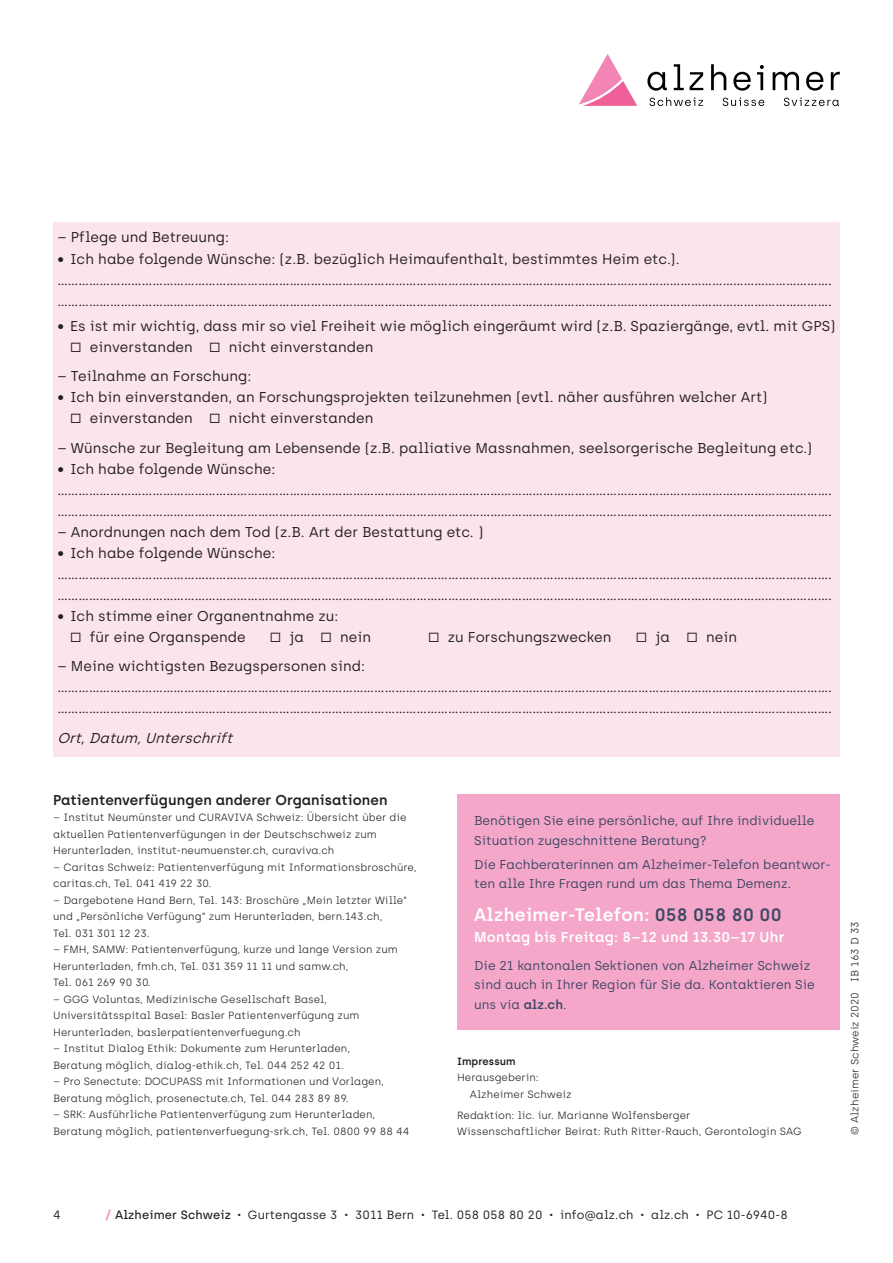
<style>
.page{position:relative;width:893px;height:1263px;background:#fff}
.page>*{position:absolute;margin:0;border:0;box-sizing:border-box;transform-origin:0 0}
.t1{font:600 18px "Archia";letter-spacing:.02em;color:#fff}
.t2{font:14.25px/21px "Archia";letter-spacing:.005em;color:#231f20}
.t3{font:600 14.25px "Archia";letter-spacing:.005em;color:#231f20}
.t4{font:600 14.25px "Archia";letter-spacing:.02em;color:#fff}
.t5{font:italic 14.25px "Archia";color:#231f20}
.t6{font:12.75px/19.5px "Archia";letter-spacing:.005em;color:#3c4763}
.t7{font:12px "Archia";letter-spacing:.015em;color:#231f20}
.t8{font:300 10.5px/16.5px "Archia";letter-spacing:.005em;color:#231f20}
.t9{font:600 10.5px "Archia";letter-spacing:.005em;color:#231f20}
.s1{color:#3c4763}
.s2{font-weight:600}
.s3{font-weight:600;font-size:12.75px;color:#f284b4}
.s4{font-weight:500}
.s5{font-weight:500;font-size:6.75px}
.s6{font-size:6.75px}
</style>
<div class="page">
<svg style="left:579px;top:54px;width:58px;height:52px"></svg>
<svg style="left:647px;top:72px;width:20px;height:19px"></svg>
<svg style="left:674px;top:64px;width:10px;height:26px"></svg>
<svg style="left:690px;top:72px;width:13px;height:18px"></svg>
<svg style="left:711px;top:64px;width:15px;height:26px"></svg>
<svg style="left:733px;top:72px;width:18px;height:19px"></svg>
<svg style="left:757px;top:65px;width:7px;height:25px"></svg>
<svg style="left:773px;top:72px;width:26px;height:18px"></svg>
<svg style="left:806px;top:72px;width:17px;height:19px"></svg>
<svg style="left:831px;top:72px;width:9px;height:18px"></svg>
<svg style="left:649px;top:97px;width:54px;height:9px"></svg>
<svg style="left:723px;top:97px;width:41px;height:9px"></svg>
<svg style="left:784px;top:97px;width:55px;height:9px"></svg>
<div style="left:53px;top:223px;width:787px;height:534px;background:#fce4ee"></div>
<div style="left:457px;top:795px;width:383px;height:235px;background:#f5a7ca"></div>
<p class="t2" style="left:57px;top:227px;width:173px">– Pflege und Betreuung:</p>
<p class="t2" style="left:57px;top:248px;width:776px">• Ich habe folgende Wünsche: (z.B. bezüglich Heimaufenthalt, bestimmtes Heim etc.). ............................................................................................................................................................................................................................ ............................................................................................................................................................................................................................</p>
<p class="t2" style="left:90px;top:315px;width:747px;text-indent:-32px">• Es ist mir wichtig, dass mir so viel Freiheit wie möglich eingeräumt wird (z.B. Spaziergänge, evtl. mit GPS) einverstanden</p>
<p class="t2" style="left:229px;top:336px;width:146px">nicht einverstanden</p>
<p class="t2" style="left:57px;top:366px;width:195px">– Teilnahme an Forschung:</p>
<p class="t2" style="left:90px;top:387px;width:679px;text-indent:-32px">• Ich bin einverstanden, an Forschungsprojekten teilzunehmen (evtl. näher ausführen welcher Art) einverstanden</p>
<p class="t2" style="left:229px;top:408px;width:146px">nicht einverstanden</p>
<p class="t2" style="left:57px;top:437px;width:756px">– Wünsche zur Begleitung am Lebensende (z.B. palliative Massnahmen, seelsorgerische Begleitung etc.)</p>
<p class="t2" style="left:57px;top:458px;width:776px">• Ich habe folgende Wünsche: ............................................................................................................................................................................................................................ ............................................................................................................................................................................................................................</p>
<p class="t2" style="left:57px;top:521px;width:427px">– Anordnungen nach dem Tod (z.B. Art der Bestattung etc. )</p>
<p class="t2" style="left:57px;top:542px;width:776px">• Ich habe folgende Wünsche: ............................................................................................................................................................................................................................ ............................................................................................................................................................................................................................</p>
<p class="t2" style="left:90px;top:605px;width:250px;text-indent:-32px">• Ich stimme einer Organentnahme zu: für eine Organspende</p>
<p class="t2" style="left:290px;top:626px;width:16px">ja</p>
<p class="t2" style="left:340px;top:626px;width:32px">nein</p>
<p class="t2" style="left:448px;top:626px;width:165px">zu Forschungszwecken</p>
<p class="t2" style="left:656px;top:626px;width:16px">ja</p>
<p class="t2" style="left:706px;top:626px;width:32px">nein</p>
<p class="t2" style="left:57px;top:656px;width:776px">– Meine wichtigsten Bezugspersonen sind: ............................................................................................................................................................................................................................ ............................................................................................................................................................................................................................</p>
<p class="t5" style="left:57px;top:729px;width:181px">Ort,Datum,Unterschrift</p>
<p class="t3" style="left:53px;top:791px;width:336px">Patientenverfügungen anderer Organisationen</p>
<p class="t8" style="left:53px;top:809px;width:355px">– Institut Neumünster und CURAVIVA Schweiz: Übersicht über die aktuellen Patientenverfügungen in der Deutschschweiz zum<br>Herunterladen, institut-neumuenster.ch, curaviva.ch</p>
<p class="t8" style="left:53px;top:859px;width:365px">– Caritas Schweiz: Patientenverfügung mit Informationsbroschüre, caritas.ch, Tel. 041 419 22 30.</p>
<p class="t8" style="left:53px;top:892px;width:356px">– Dargebotene Hand Bern, Tel. 143: Broschüre „Mein letzter Wille“ und „Persönliche Verfügung“ zum Herunterladen, bern.143.ch,<br>Tel. 031 301 12 23.</p>
<p class="t8" style="left:53px;top:941px;width:346px">– FMH, SAMW: Patientenverfügung, kurze und lange Version zum<br>Herunterladen, fmh.ch, Tel. 031 359 11 11 und samw.ch,<br>Tel. 061 269 90 30.</p>
<p class="t8" style="left:53px;top:991px;width:308px">– GGG Voluntas, Medizinische Gesellschaft Basel,<br>Universitätsspital Basel: Basler Patientenverfügung zum<br>Herunterladen, baslerpatientenverfuegung.ch</p>
<p class="t8" style="left:53px;top:1040px;width:299px">– Institut Dialog Ethik: Dokumente zum Herunterladen,<br>Beratung möglich, dialog-ethik.ch, Tel. 044 252 42 01.</p>
<p class="t8" style="left:53px;top:1073px;width:332px">– Pro Senectute: DOCUPASS mit Informationen und Vorlagen,<br>Beratung möglich, prosenectute.ch, Tel. 044 283 89 89.</p>
<p class="t8" style="left:53px;top:1106px;width:358px">– SRK: Ausführliche Patientenverfügung zum Herunterladen,<br>Beratung möglich, patientenverfuegung-srk.ch, Tel. 0800 99 88 44</p>
<p class="t6" style="left:474px;top:811px;width:342px">Benötigen Sie eine persönliche, auf Ihre individuelle<br>Situation zugeschnittene Beratung?</p>
<p class="t6" style="left:474px;top:854px;width:358px">Die Fachberaterinnen am Alzheimer-Telefon beantwor&shy;ten alle Ihre Fragen rund um das Thema Demenz.</p>
<p class="t1" style="left:474px;top:903px;width:309px">Alzheimer-Telefon: <span class="s1">058 058 80 00</span></p>
<p class="t4" style="left:474px;top:928px;width:312px">Montag bis Freitag: 8–12 und 13.30–17 Uhr</p>
<p class="t6" style="left:474px;top:955px;width:342px">Die 21 kantonalen Sektionen von Alzheimer Schweiz sind auch in Ihrer Region für Sie da. Kontaktieren Sie uns via <span class="s2">alz.ch</span>.</p>
<p class="t9" style="left:457px;top:1055px;width:60px">Impressum</p>
<p class="t8" style="left:470px;top:1069px;width:103px;text-indent:-13px">Herausgeberin:<br>Alzheimer Schweiz</p>
<p class="t8" style="left:457px;top:1107px;width:346px">Redaktion: lic. iur. Marianne Wolfensberger<br>Wissenschaftlicher Beirat: Ruth Ritter-Rauch, Gerontologin SAG</p>
<p class="t8" style="left:846px;top:1135px;width:215px;rotate:-90deg">© Alzheimer Schweiz 2020 IB 163 D 33</p>
<p class="t7" style="left:53px;top:1207px;width:9px">4</p>
<p class="t7" style="left:105px;top:1207px;width:684px"><span class="s3">/</span> <span class="s4">Alzheimer Schweiz</span> <span class="s5">•</span> Gurtengasse 3 <span class="s6">•</span> 3011 Bern <span class="s6">•</span> Tel. 058 058 80 20 <span class="s6">•</span> info@alz.ch <span class="s6">•</span> alz.ch <span class="s6">•</span> PC 10-6940-8</p>
</div>
